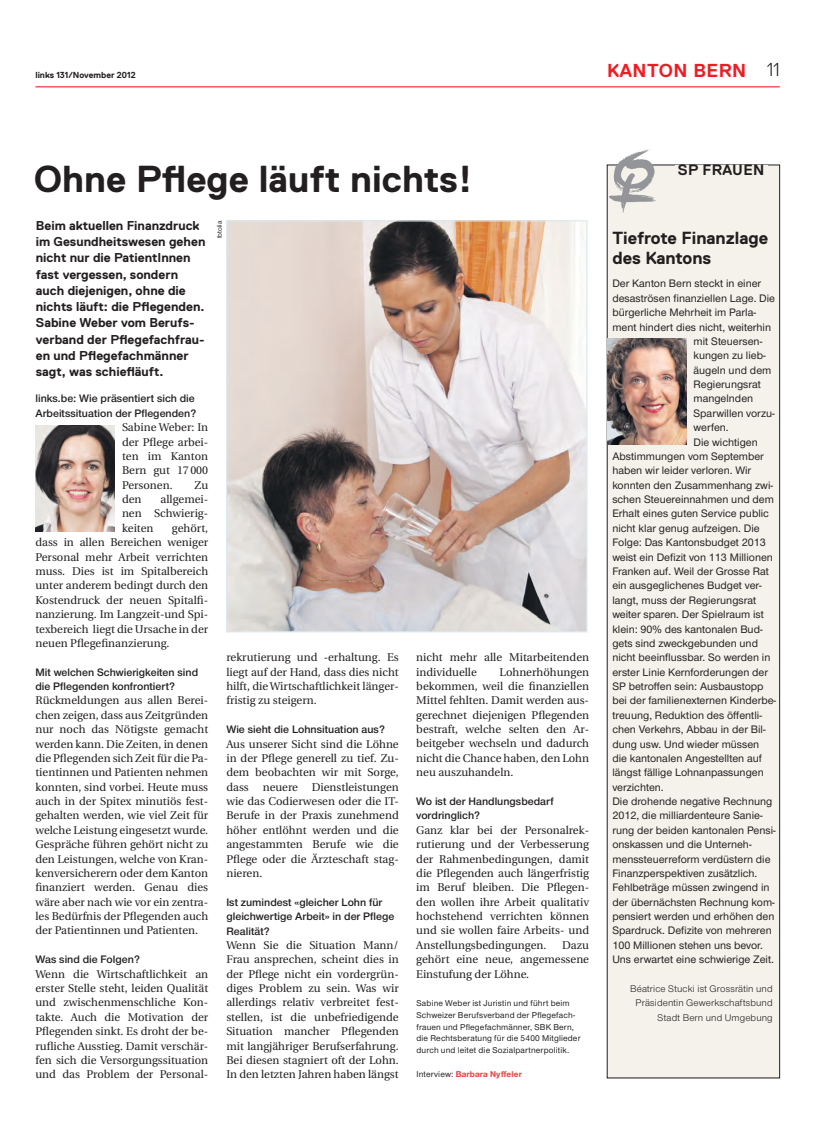
<style>
.page{position:relative;width:833px;height:1134px;background:#fff}
.page>*{position:absolute;margin:0;border:0;box-sizing:border-box;transform-origin:0 0}
.t1{font:700 37.5px "Replica";color:#231f20}
.t2{font:700 18.75px "Replica";color:#ee1d23}
.t3{font:300 18.75px "Replica";color:#231f20}
.t4{font:700 17.5px/20px "Replica";color:#231f20}
.t5{font:700 15px "Replica";color:#231f20}
.t6{font:700 12.75px/16.2px "Replica";color:#231f20}
.t7{font:11.25px/14.4px "Utopia";color:#231f20;text-align:justify}
.t8{font:500 11.25px "Nimbus San Nov";color:#231f20}
.t9{font:11.25px/14.4px "Nimbus San Nov Sem Bol";color:#231f20}
.t10{font:10px/14.4px "Nimbus San Nov";letter-spacing:.015em;color:#231f20;text-align:right}
.t11{font:500 8.75px/11.9px "Nimbus San Nov";letter-spacing:.02em;color:#231f20}
.t12{font:700 8.75px "Nimbus San Nov";letter-spacing:.02em;color:#ee3a3e}
.t13{font:700 8.75px "Replica";color:#231f20}
.t14{font:500 6.88px "Nimbus San Nov";color:#231f20}
.s1{font-weight:500;color:#231f20}
</style>
<div class="page">
<hr style="left:35px;top:86px;width:745px;height:1px;background:#ee3a3e">
<div style="left:607px;top:165px;width:172px;height:913px;background:#f5f1eb"></div>
<div style="left:607px;top:165px;width:173px;height:913px;border:1px solid #231f20"></div>
<div style="left:675px;top:165px;width:92px;height:22px;background:#f5f1eb"></div>
<img style="left:607px;top:149px;width:49px;height:64px">
<img style="left:607px;top:338px;width:79px;height:107px">
<img style="left:228px;top:222px;width:357px;height:408px">
<div style="left:226px;top:220px;width:361px;height:412px;border:1px solid #dce9ee"></div>
<img style="left:36px;top:425px;width:79px;height:107px">
<p class="t13" style="left:35px;top:70px;width:102px">links 131/November 2012</p>
<h2 class="t2" style="left:607px;top:60px;width:22px">Kanton</h2>
<h2 class="t2" style="left:693px;top:60px;width:39px">Bern</h2>
<h2 class="t3" style="left:766px;top:59px;width:15px">11</h2>
<h1 class="t1" style="left:34px;top:158px;width:441px">Ohne Pflege läuft nichts!</h1>
<p class="t6" style="left:36px;top:217px;width:171px">Beim aktuellen Finanzdruck im Gesundheitswesen gehen nicht nur die PatientI nnen fast vergessen, sondern auch diejenigen, ohne die nichts läuft: die Pflegenden.<br>Sabine Weber vom Berufs&shy;verband der Pflegefachfrau&shy;en und Pflegefachmänner sagt, was schiefläuft.</p>
<p class="t9" style="left:35px;top:391px;width:162px">links.be: Wie präsentiert sich die<br>Arbeitssituation der Pflegenden?</p>
<p class="t7" style="left:122px;top:420px;width:88px">Sabine Weber: In der Pflege arbei&shy;ten im Kanton Bern gut 17000<br>Personen.</p>
<p class="t7" style="left:195px;top:478px;width:15px">Zu</p>
<p class="t7" style="left:122px;top:492px;width:88px;text-indent:39px">allgemei&shy;nen Schwierig&shy;keiten</p>
<p class="t7" style="left:122px;top:492px;width:21px">den</p>
<p class="t7" style="left:35px;top:521px;width:174px;text-indent:136px">gehört, dass in allen Bereichen weniger Personal mehr Arbeit verrichten muss. Dies ist im Spitalbereich unter anderem bedingt durch den Kostendruck der neuen Spitalfi&shy;nanzierung. Im Langzeit-und Spi&shy;texbereich liegt die Ursache in der neuen Pflegefinanzierung.</p>
<p class="t9" style="left:35px;top:665px;width:164px">Mit welchen Schwierigkeiten sind die Pflegenden konfrontiert?</p>
<p class="t7" style="left:35px;top:694px;width:174px">Rückmeldungen aus allen Berei&shy;chen zeigen, dass aus Zeitgründen nur noch das Nötigste gemacht werden kann. Die Zeiten, in denen die Pflegenden sich Zeit für die Pa&shy;tientinnen und Patienten nehmen konnten, sind vorbei. Heute muss auch in der Spitex minutiös fest&shy;gehalten werden, wie viel Zeit für welche Leistung eingesetzt wurde.<br>Gespräche führen gehört nicht zu den Leistungen, welche von Kran&shy;kenversicherern oder dem Kanton finanziert werden. Genau dies wäre aber nach wie vor ein zentra&shy;les Bedürfnis der Pflegenden auch der Patientinnen und Patienten.</p>
<p class="t9" style="left:35px;top:952px;width:106px">Was sind die Folgen?</p>
<p class="t7" style="left:35px;top:967px;width:174px">Wenn die Wirtschaftlichkeit an erster Stelle steht, leiden Qualität und zwischenmenschliche Kon&shy;takte. Auch die Motivation der Pflegenden sinkt. Es droht der be&shy;rufliche Ausstieg. Damit verschär&shy;fen sich die Versorgungssituation und das Problem der Personal-</p>
<p class="t14" style="left:215px;top:238px;width:19px;rotate:-90deg">fotolia</p>
<p class="t7" style="left:226px;top:650px;width:174px">rekrutierung und -erhaltung. Es liegt auf der Hand, dass dies nicht hilft, die Wirtschaftlichkeit länger&shy;fristig zu steigern.</p>
<p class="t9" style="left:226px;top:722px;width:160px">Wie sieht die Lohnsituation aus?</p>
<p class="t7" style="left:226px;top:737px;width:174px">Aus unserer Sicht sind die Löhne in der Pflege generell zu tief. Zu&shy;dem beobachten wir mit Sorge, dass neuere Dienstleistungen wie das Codierwesen oder die IT-Berufe in der Praxis zunehmend höher entlöhnt werden und die angestammten Berufe wie die Pflege oder die Ärzteschaft stag&shy;nieren.</p>
<p class="t9" style="left:226px;top:895px;width:169px">Ist zumindest «gleicher Lohn für gleichwertige Arbeit» in der Pflege<br>Realität?</p>
<p class="t7" style="left:226px;top:938px;width:174px">Wenn Sie die Situation Mann/ Frau ansprechen, scheint dies in der Pflege nicht ein vordergrün&shy;diges Problem zu sein. Was wir allerdings relativ verbreitet fest&shy;stellen, ist die unbefriedigende Situation mancher Pflegenden mit langjähriger Berufserfahrung.<br>Bei diesen stagniert oft der Lohn.<br>In den letzten Jahren haben längst</p>
<p class="t7" style="left:416px;top:650px;width:174px">nicht mehr alle Mitarbeitenden individuelle</p>
<p class="t7" style="left:416px;top:665px;width:174px;text-indent:83px">Lohnerhöhungen bekommen, weil die finanziellen Mittel fehlten. Damit werden aus&shy;gerechnet diejenigen Pflegenden bestraft, welche selten den Ar&shy;beitgeber wechseln und dadurch nicht die Chance haben, den Lohn neu auszuhandeln.</p>
<p class="t9" style="left:416px;top:794px;width:139px">Wo ist der Handlungsbedarf vordringlich?</p>
<p class="t7" style="left:416px;top:823px;width:174px">Ganz klar bei der Personalrek&shy;rutierung und der Verbesserung der Rahmenbedingungen, damit die Pflegenden auch längerfristig im Beruf bleiben. Die Pflegen&shy;den wollen ihre Arbeit qualitativ hochstehend verrichten können und sie wollen faire Arbeits- und Anstellungsbedingungen.</p>
<p class="t7" style="left:416px;top:938px;width:174px;text-indent:146px">Dazu gehört eine neue, angemessene Einstufung der Löhne.</p>
<p class="t11" style="left:416px;top:997px;width:165px">Sabine Weber ist Juristin und führt beim Schweizer Berufsverband der Pflegefach&shy;frauen und Pflegefachmänner, SBK Bern, die Rechtsberatung für die 5400 Mitglieder durch und leitet die Sozialpartnerpolitik.</p>
<p class="t12" style="left:416px;top:1069px;width:107px"><span class="s1">Interview:</span> Barbara Nyffeler</p>
<h3 class="t5" style="left:678px;top:162px;width:36px">SP Fra</h3>
<h3 class="t5" style="left:732px;top:162px;width:31px">uen</h3>
<h3 class="t4" style="left:612px;top:228px;width:157px">Tiefrote Finanzlage des Kantons</h3>
<p class="t8" style="left:612px;top:277px;width:150px">Der Kanton Bern steckt in einer</p>
<p class="t8" style="left:612px;top:291px;width:164px">desaströsen finanziellen Lage. Die</p>
<p class="t8" style="left:612px;top:306px;width:145px">bürgerliche Mehrheit im Parla-</p>
<p class="t8" style="left:612px;top:320px;width:160px">ment hindert dies nicht, weiterhin</p>
<p class="t8" style="left:693px;top:335px;width:70px">mit Steuersen-</p>
<p class="t8" style="left:693px;top:349px;width:74px">kungen zu lieb-</p>
<p class="t8" style="left:693px;top:363px;width:79px">äugeln und dem</p>
<p class="t8" style="left:693px;top:378px;width:69px">Regierungsrat</p>
<p class="t8" style="left:693px;top:392px;width:61px">mangelnden</p>
<p class="t8" style="left:693px;top:406px;width:83px">Sparwillen vorzu-</p>
<p class="t8" style="left:693px;top:421px;width:37px">werfen.</p>
<p class="t8" style="left:693px;top:435px;width:66px">Die wichtigen</p>
<p class="t8" style="left:612px;top:450px;width:153px">Abstimmungen vom September</p>
<p class="t8" style="left:612px;top:464px;width:140px">haben wir leider verloren. Wir</p>
<p class="t8" style="left:612px;top:478px;width:162px">konnten den Zusammenhang zwi-</p>
<p class="t8" style="left:612px;top:493px;width:163px">schen Steuereinnahmen und dem</p>
<p class="t8" style="left:612px;top:507px;width:158px">Erhalt eines guten Service public</p>
<p class="t8" style="left:612px;top:521px;width:149px">nicht klar genug aufzeigen. Die</p>
<p class="t8" style="left:612px;top:536px;width:155px">Folge: Das Kantonsbudget 2013</p>
<p class="t8" style="left:612px;top:550px;width:162px">weist ein Defizit von 113 Millionen</p>
<p class="t8" style="left:612px;top:565px;width:158px">Franken auf. Weil der Grosse Rat</p>
<p class="t8" style="left:612px;top:579px;width:151px">ein ausgeglichenes Budget ver-</p>
<p class="t8" style="left:612px;top:593px;width:145px">langt, muss der Regierungsrat</p>
<p class="t8" style="left:612px;top:608px;width:153px">weiter sparen. Der Spielraum ist</p>
<p class="t8" style="left:612px;top:622px;width:152px">klein: 90% des kantonalen Bud-</p>
<p class="t8" style="left:612px;top:636px;width:147px">gets sind zweckgebunden und</p>
<p class="t8" style="left:612px;top:651px;width:160px">nicht beeinflussbar. So werden in</p>
<p class="t8" style="left:612px;top:665px;width:157px">erster Linie Kernforderungen der</p>
<p class="t8" style="left:612px;top:680px;width:153px">SP betroffen sein: Ausbaustopp</p>
<p class="t8" style="left:612px;top:694px;width:165px">bei der familienexternen Kinderbe-</p>
<p class="t8" style="left:612px;top:708px;width:151px">treuung, Reduktion des öffentli-</p>
<p class="t8" style="left:612px;top:723px;width:155px">chen Verkehrs, Abbau in der Bil-</p>
<p class="t8" style="left:612px;top:737px;width:148px">dung usw. Und wieder müssen</p>
<p class="t8" style="left:612px;top:752px;width:151px">die kantonalen Angestellten auf</p>
<p class="t8" style="left:612px;top:766px;width:153px">längst fällige Lohnanpassungen</p>
<p class="t8" style="left:612px;top:780px;width:53px">verzichten.</p>
<p class="t8" style="left:612px;top:795px;width:162px">Die drohende negative Rechnung</p>
<p class="t8" style="left:612px;top:809px;width:152px">2012, die milliardenteure Sanie-</p>
<p class="t8" style="left:612px;top:823px;width:165px">rung der beiden kantonalen Pensi-</p>
<p class="t8" style="left:612px;top:838px;width:141px">onskassen und die Unterneh-</p>
<p class="t8" style="left:612px;top:852px;width:160px">menssteuerreform verdüstern die</p>
<p class="t8" style="left:612px;top:867px;width:147px">Finanzperspektiven zusätzlich.</p>
<p class="t8" style="left:612px;top:881px;width:159px">Fehlbeträge müssen zwingend in</p>
<p class="t8" style="left:612px;top:895px;width:164px">der übernächsten Rechnung kom-</p>
<p class="t8" style="left:612px;top:910px;width:164px">pensiert werden und erhöhen den</p>
<p class="t8" style="left:612px;top:924px;width:161px">Spardruck. Defizite von mehreren</p>
<p class="t8" style="left:612px;top:938px;width:152px">100 Millionen stehen uns bevor.</p>
<p class="t8" style="left:612px;top:953px;width:163px">Uns erwartet eine schwierige Zeit.</p>
<p class="t10" style="left:630px;top:981px;width:144px">Béatrice Stucki ist Grossrätin und<br>Präsidentin Gewerkschaftsbund<br>Stadt Bern und Umgebung</p>
</div>
